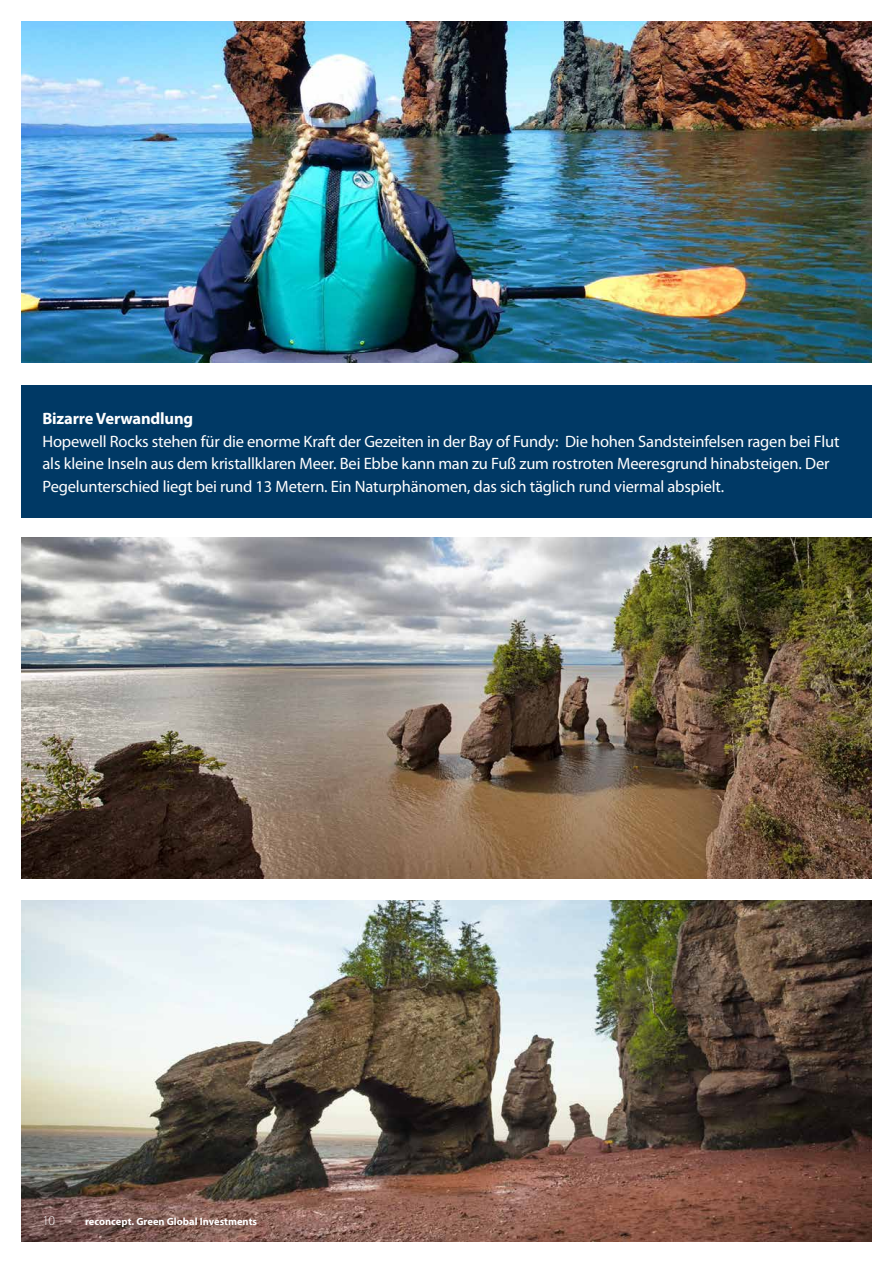
<style>
.page{position:relative;width:893px;height:1263px;background:#fff}
.page>*{position:absolute;margin:0;border:0;box-sizing:border-box;transform-origin:0 0}
.t1{font:16.5px/22.5px "Myriad Pro";letter-spacing:-.01em;color:#fff}
.t2{font:700 16.5px "Myriad Pro";letter-spacing:-.01em;color:#fff}
.t3{font:300 13.5px "Myriad Pro";color:#fff}
.t4{font:700 10.5px "Myriad Pro";color:#fff}
</style>
<div class="page">
<img style="left:21px;top:900px;width:851px;height:342px">
<img style="left:21px;top:21px;width:851px;height:342px">
<img style="left:21px;top:537px;width:851px;height:342px">
<div style="left:21px;top:385px;width:851px;height:133px;background:#003965"></div>
<p class="t2" style="left:43px;top:409px;width:152px">Bizarre Verwandlung</p>
<p class="t1" style="left:43px;top:430px;width:799px">Hopewell Rocks stehen für die enorme Kraft der Gezeiten in der Bay of Fundy: Die hohen Sandsteinfelsen ragen bei Flut als kleine Inseln aus dem kristallklaren Meer. Bei Ebbe kann man zu Fuß zum rostroten Meeresgrund hinabsteigen. Der<br>Pegelunterschied liegt bei rund 13 Metern. Ein Naturphänomen, das sich täglich rund viermal abspielt.</p>
<p class="t3" style="left:43px;top:1212px;width:14px">10</p>
<p class="t4" style="left:85px;top:1215px;width:174px">reconcept. Green Global Investments</p>
</div>
